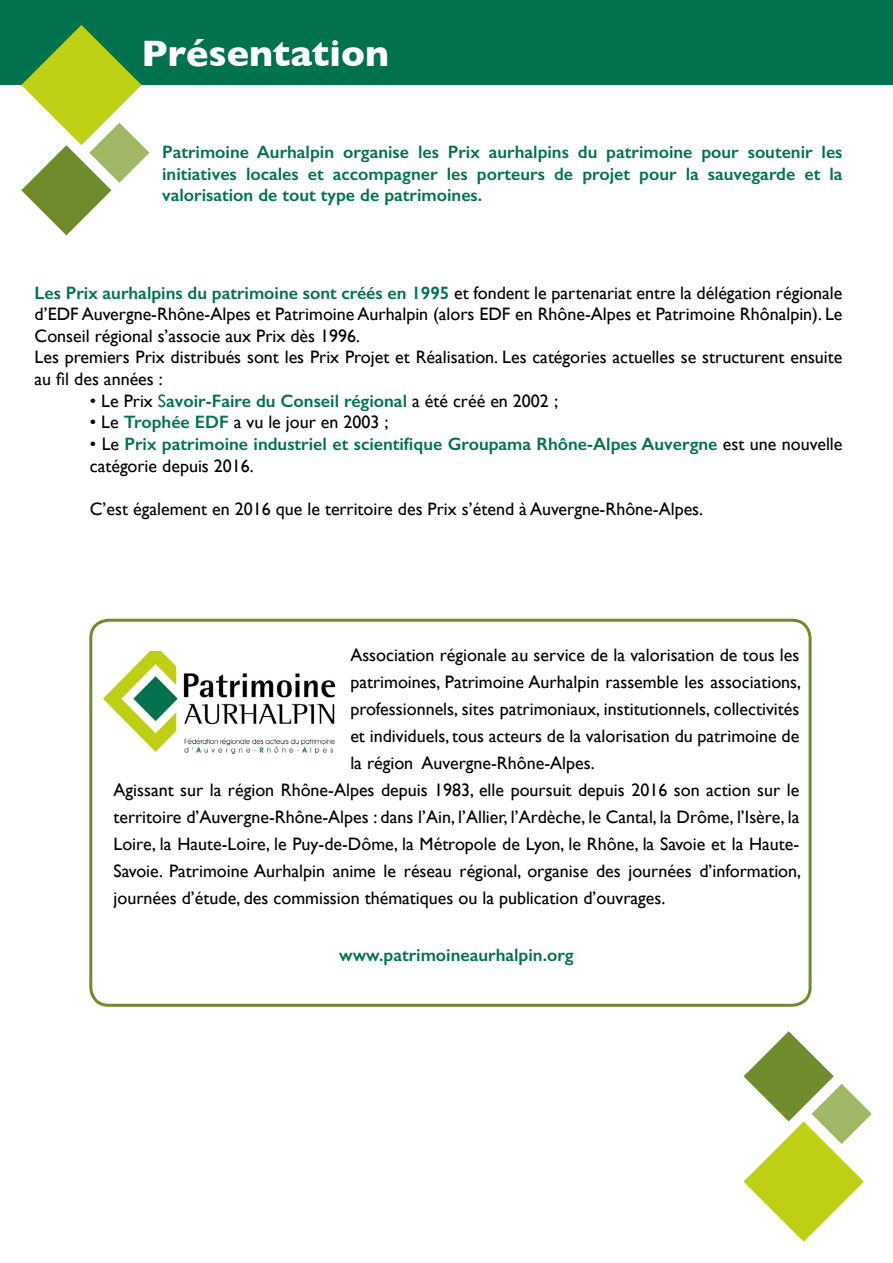
<style>
.page{position:relative;width:893px;height:1263px;background:#fff}
.page>*{position:absolute;margin:0;border:0;box-sizing:border-box;transform-origin:0 0}
.t1{font:700 37.5px "Gill Sans";color:#fff}
.t2{font:18px/21.6px "Gill Sans";color:#000}
.t3{font:600 18px/21.6px "Gill Sans";color:#00724e;text-align:justify}
.s1{font-weight:600;color:#00724e}
.s2{font-weight:400;color:#000}
.s3{font-weight:400}
</style>
<div class="page">
<div style="left:0;top:0;width:893px;height:85px;background:#00724e"></div>
<svg style="left:21px;top:25px;width:128px;height:210px"></svg>
<svg style="left:743px;top:1031px;width:129px;height:211px"></svg>
<div style="left:89px;top:619px;width:723px;height:388px;border:3px solid #708b2c;border-radius:18px"></div>
<img style="left:104px;top:652px;width:232px;height:101px">
<h1 class="t1" style="left:142px;top:24px;width:249px">Présentation</h1>
<p class="t3" style="left:162px;top:141px;width:682px">Patrimoine Aurhalpin organise les Prix aurhalpins du patrimoine pour soutenir les initiatives locales et accompagner les porteurs de projet pour la sauvegarde et la valorisation de tout type de patrimoines.</p>
<p class="t2" style="left:35px;top:282px;width:809px"><span class="s1">Les Prix aurhalpins du patrimoine sont créés en 1995</span> et fondent le partenariat entre la délégation régionale d’EDF Auvergne-Rhône-Alpes et Patrimoine Aurhalpin (alors EDF en Rhône-Alpes et Patrimoine Rhônalpin). Le Conseil régional s’associe aux Prix dès 1996.<br>Les premiers Prix distribués sont les Prix Projet et Réalisation. Les catégories actuelles se structurent ensuite au fil des années :</p>
<p class="t3" style="left:90px;top:390px;width:470px"><span class="s2">• Le Prix</span> <span class="s3">S</span>avoir-Faire du Conseil régional <span class="s2">a été créé en 2002 ;</span></p>
<p class="t2" style="left:90px;top:411px;width:300px">• Le <span class="s1">Trophée EDF</span> a vu le jour en 2003 ;</p>
<p class="t3" style="left:90px;top:433px;width:754px"><span class="s2">• Le</span> Prix patrimoine industriel et scientifique Groupama Rhône-Alpes Auvergne <span class="s2">est une nouvelle catégorie depuis 2016.</span></p>
<p class="t2" style="left:90px;top:498px;width:615px">C’est également en 2016 que le territoire des Prix s’étend à Auvergne-Rhône-Alpes.</p>
<p class="t2" style="left:350px;top:644px;width:450px">Association régionale au service de la valorisation de tous les</p>
<p class="t2" style="left:350px;top:671px;width:452px">patrimoines, Patrimoine Aurhalpin rassemble les associations,</p>
<p class="t2" style="left:350px;top:698px;width:450px">professionnels, sites patrimoniaux, institutionnels, collectivités</p>
<p class="t2" style="left:350px;top:725px;width:450px">et individuels, tous acteurs de la valorisation du patrimoine de</p>
<p class="t2" style="left:350px;top:752px;width:246px">la région Auvergne-Rhône-Alpes.</p>
<p class="t2" style="left:114px;top:779px;width:687px">Agissant sur la région Rhône-Alpes depuis 1983, elle poursuit depuis 2016 son action sur le</p>
<p class="t2" style="left:114px;top:806px;width:687px">territoire d’Auvergne-Rhône-Alpes : dans l’Ain, l’Allier, l’Ardèche, le Cantal, la Drôme, l’Isère, la</p>
<p class="t2" style="left:114px;top:833px;width:687px">Loire, la Haute-Loire, le Puy-de-Dôme, la Métropole de Lyon, le Rhône, la Savoie et la Haute-</p>
<p class="t2" style="left:114px;top:860px;width:689px">Savoie. Patrimoine Aurhalpin anime le réseau régional, organise des journées d’information,</p>
<p class="t2" style="left:114px;top:887px;width:553px">journées d’étude, des commission thématiques ou la publication d’ouvrages.</p>
<p class="t3" style="left:339px;top:944px;width:236px">www.patrimoineaurhalpin.org</p>
</div>
